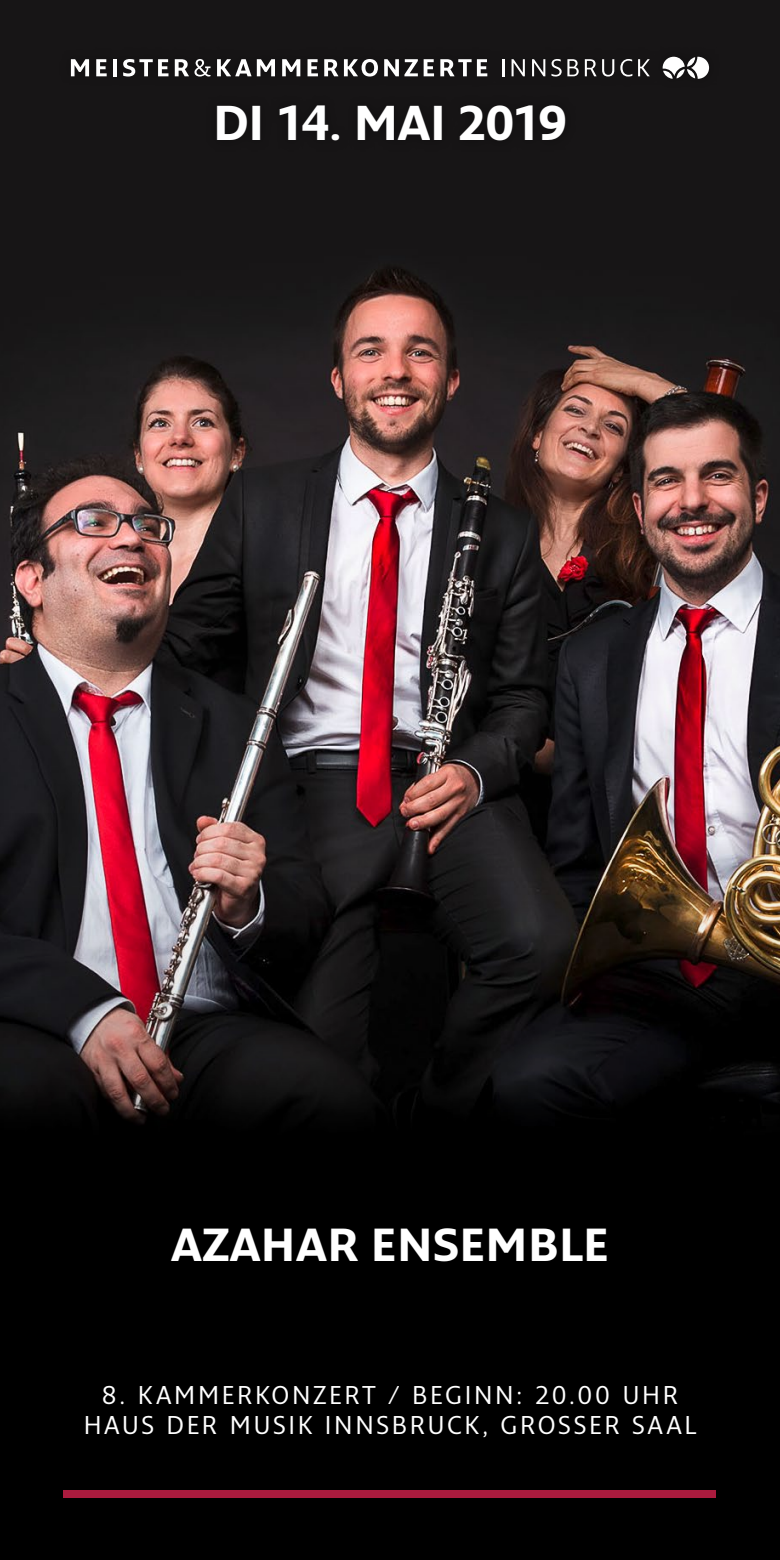
<style>
.page{position:relative;width:780px;height:1560px;background:#fff}
.page>*{position:absolute;margin:0;border:0;box-sizing:border-box;transform-origin:0 0}
.t1{font:700 47.5px "Fresco Sans LF";letter-spacing:-.01em;color:#fff}
.t2{font:700 45px "Fresco Sans LF";letter-spacing:.01em;color:#fff}
.t3{font:25px/30px "Fresco Sans LF";letter-spacing:.105em;color:#fff;text-align:center}
</style>
<div class="page">
<img style="left:0;top:0;width:780px;height:813px">
<svg style="left:0;top:813px;width:780px;height:746px;fill:#000"></svg>
<div style="left:74px;top:1373px;width:634px;height:75px;background:#000"></div>
<div style="left:64px;top:1489px;width:652px;height:8px;background:#aa1b3e"></div>
<div style="left:205px;top:93px;width:372px;height:60px;background:#151314"></div>
<div style="left:59px;top:44px;width:662px;height:46px;background:#161415"></div>
<svg style="left:71px;top:59px;width:18px;height:17px"></svg>
<svg style="left:96px;top:59px;width:11px;height:17px"></svg>
<hr style="left:113px;top:59px;width:4px;height:17px;background:#fff">
<svg style="left:123px;top:59px;width:45px;height:17px"></svg>
<svg style="left:175px;top:59px;width:35px;height:17px"></svg>
<svg style="left:217px;top:59px;width:34px;height:17px"></svg>
<svg style="left:257px;top:59px;width:18px;height:17px"></svg>
<svg style="left:282px;top:59px;width:18px;height:17px"></svg>
<svg style="left:307px;top:59px;width:11px;height:17px"></svg>
<svg style="left:324px;top:59px;width:14px;height:17px"></svg>
<svg style="left:344px;top:59px;width:34px;height:17px"></svg>
<svg style="left:384px;top:59px;width:50px;height:17px"></svg>
<svg style="left:440px;top:59px;width:31px;height:17px"></svg>
<svg style="left:477px;top:59px;width:10px;height:17px"></svg>
<svg style="left:502px;top:59px;width:2px;height:17px"></svg>
<svg style="left:511px;top:59px;width:14px;height:17px"></svg>
<svg style="left:532px;top:59px;width:13px;height:17px"></svg>
<svg style="left:551px;top:59px;width:10px;height:17px"></svg>
<svg style="left:567px;top:59px;width:11px;height:17px"></svg>
<svg style="left:584px;top:59px;width:12px;height:17px"></svg>
<svg style="left:602px;top:59px;width:12px;height:17px"></svg>
<svg style="left:620px;top:59px;width:12px;height:17px"></svg>
<svg style="left:638px;top:59px;width:11px;height:17px"></svg>
<svg style="left:662px;top:57px;width:47px;height:22px"></svg>
<div style="left:159px;top:1215px;width:459px;height:58px;background:#000"></div>
<h1 class="t1" style="left:213px;top:93px;width:355px">DI 14. MAI 2019</h1>
<h2 class="t2" style="left:171px;top:1216px;width:439px">AZAHAR ENSEMBLE</h2>
<p class="t3" style="left:84px;top:1379px;width:614px">8. KAMMERKONZERT / BEGINN: 20.00 UHR<br>HAUS DER MUSIK INNSBRUCK, GROSSER SAAL</p>
</div>
